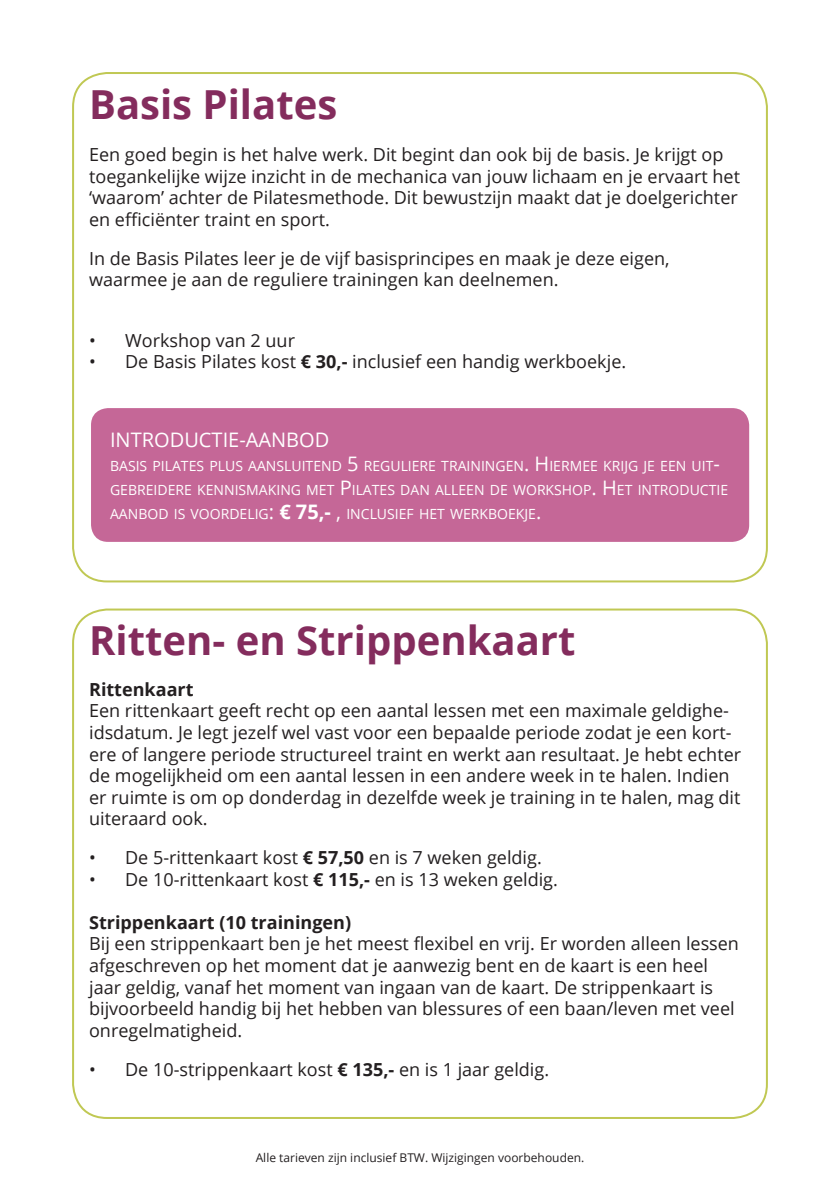
<style>
.page{position:relative;width:840px;height:1191px;background:#fff}
.page>*{position:absolute;margin:0;border:0;box-sizing:border-box;transform-origin:0 0}
.t1{font:700 40px "Open Sans";color:#842c5d}
.t2{font:20px "Open Sans";color:#fff}
.t3{font:18px/21.6px "Open Sans";color:#231f20}
.t4{font:700 18px "Open Sans";color:#231f20}
.t5{font:14px "Open Sans";color:#fff}
.t6{font:12px "Open Sans";color:#231f20}
.s1{font-weight:700}
.s2{font-size:20px}
.s3{font-weight:700;font-size:20px}
</style>
<div class="page">
<div style="left:91px;top:408px;width:657px;height:134px;background:#c56797;border-radius:17px"></div>
<p class="t1" style="left:89px;top:76px;width:249px">Basis Pilates</p>
<p class="t3" style="left:89px;top:143px;width:652px">Een goed begin is het halve werk. Dit begint dan ook bij de basis. Je krijgt op toegankelijke wijze inzicht in de mechanica van jouw lichaam en je ervaart het ‘waarom’ achter de Pilatesmethode. Dit bewustzijn maakt dat je doelgerichter en efficiënter traint en sport.</p>
<p class="t3" style="left:89px;top:247px;width:581px">In de Basis Pilates leer je de vijf basisprincipes en maak je deze eigen, waarmee je aan de reguliere trainingen kan deelnemen.</p>
<p class="t3" style="left:89px;top:329px;width:207px">• Workshop van 2 uur</p>
<p class="t3" style="left:89px;top:350px;width:538px">• De Basis Pilates kost <span class="s1">€ 30,-</span> inclusief een handig werkboekje.</p>
<p class="t2" style="left:110px;top:426px;width:221px">INTRODUCTIE-AANBOD</p>
<p class="t5" style="left:110px;top:457px;width:148px">BASIS PILATES PLUS AAN</p>
<p class="t5" style="left:276px;top:457px;width:24px">SLUITEND</p>
<p class="t5" style="left:347px;top:457px;width:69px"><span class="s2">5</span> REGULIERE</p>
<p class="t5" style="left:441px;top:457px;width:9px">TRAININ</p>
<p class="t5" style="left:495px;top:457px;width:174px">GEN<span class="s2">. H</span>IERMEE KRIJG JE EEN</p>
<p class="t5" style="left:691px;top:457px;width:30px">UIT <span class="s2">-</span></p>
<p class="t5" style="left:110px;top:481px;width:19px">GEBREIDERE</p>
<p class="t5" style="left:197px;top:481px;width:18px">KENNI</p>
<p class="t5" style="left:238px;top:481px;width:172px">SMAKING MET <span class="s2">P</span>ILATES DAN</p>
<p class="t5" style="left:435px;top:481px;width:33px">ALLEEN</p>
<p class="t5" style="left:489px;top:481px;width:157px">DE WORKSHOP<span class="s2">. H</span>ET INTRODUCTIE</p>
<p class="t5" style="left:110px;top:505px;width:11px">AANBOD</p>
<p class="t5" style="left:174px;top:505px;width:36px">IS VOORDE</p>
<p class="t5" style="left:247px;top:505px;width:181px">LIG<span class="s2">:</span> <span class="s3">€ 75,-</span> <span class="s2">,</span> INCLUSIEF HET</p>
<p class="t5" style="left:450px;top:505px;width:48px">WERKBOE</p>
<p class="t5" style="left:515px;top:505px;width:27px">KJE<span class="s2">.</span></p>
<p class="t1" style="left:89px;top:612px;width:487px">Ritten- en Strippenkaart</p>
<p class="t4" style="left:89px;top:676px;width:106px">Rittenkaart</p>
<p class="t3" style="left:89px;top:699px;width:653px">Een rittenkaart geeft recht op een aantal lessen met een maximale geldighe&shy;idsdatum. Je legt jezelf wel vast voor een bepaalde periode zodat je een kort&shy;ere of langere periode structureel traint en werkt aan resultaat. Je hebt echter de mogelijkheid om een aantal lessen in een andere week in te halen. Indien er ruimte is om op donderdag in dezelfde week je training in te halen, mag dit uiteraard ook.</p>
<p class="t3" style="left:89px;top:846px;width:454px">• De 5-rittenkaart kost <span class="s1">€ 57,50</span> en is 7 weken geldig.</p>
<p class="t3" style="left:89px;top:868px;width:470px">• De 10-rittenkaart kost <span class="s1">€ 115,-</span> en is 13 weken geldig.</p>
<p class="t4" style="left:89px;top:909px;width:263px">Strippenkaart (10 trainingen)</p>
<p class="t3" style="left:89px;top:932px;width:651px">Bij een strippenkaart ben je het meest flexibel en vrij. Er worden alleen lessen afgeschreven op het moment dat je aanwezig bent en de kaart is een heel jaar geldig, vanaf het moment van ingaan van de kaart. De strippenkaart is bijvoorbeeld handig bij het hebben van blessures of een baan/leven met veel onregelmatigheid.</p>
<p class="t3" style="left:89px;top:1057px;width:461px">• De 10-strippenkaart kost <span class="s1">€ 135,-</span> en is 1 jaar geldig.</p>
<p class="t6" style="left:255px;top:1149px;width:330px">Alle tarieven zijn inclusief BTW. Wijzigingen voorbehouden.</p>
</div>
